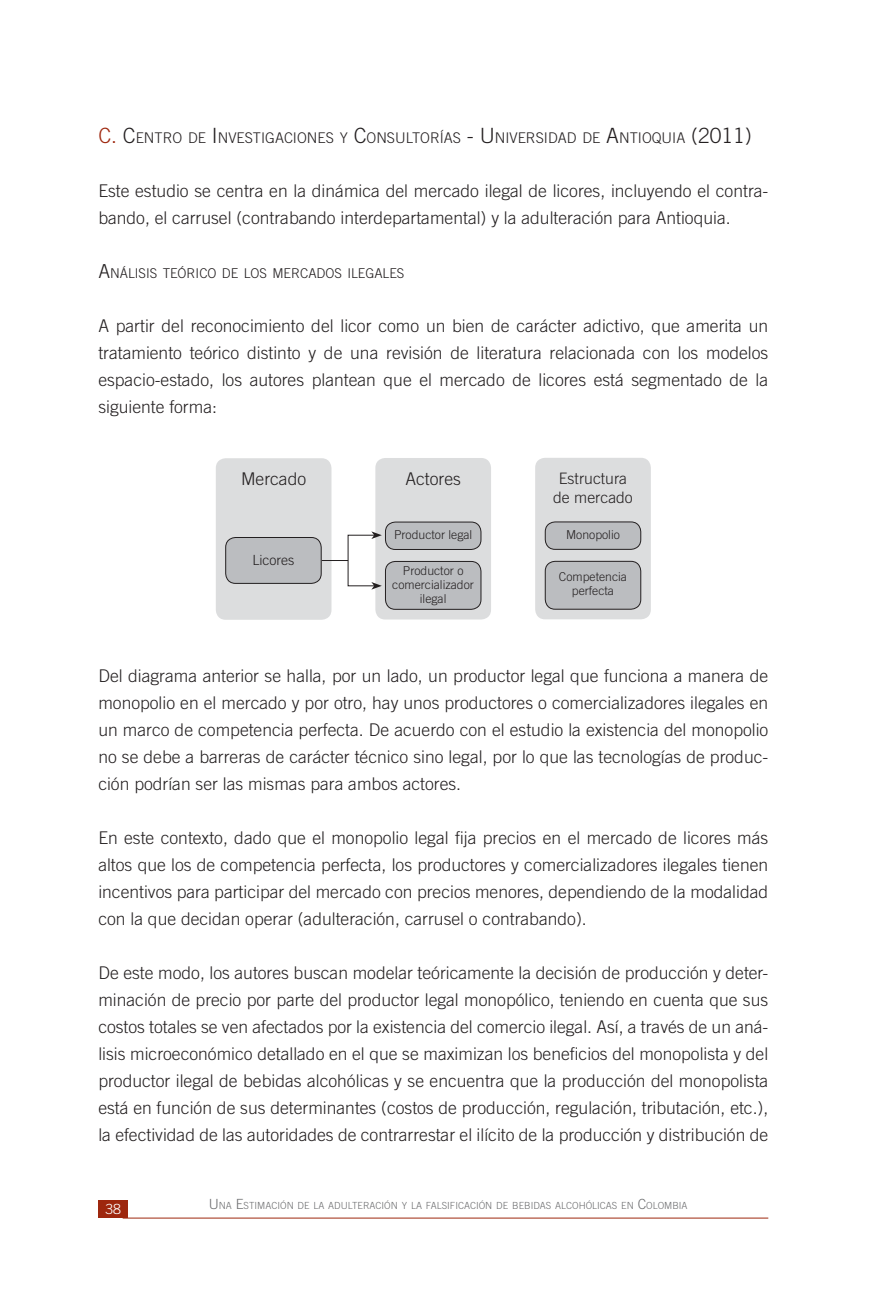
<style>
.page{position:relative;width:893px;height:1295px;background:#fff}
.page>*{position:absolute;margin:0;border:0;box-sizing:border-box;transform-origin:0 0}
.t1{font:300 17.5px/26.9px "Trade Gothic";color:#231f20;text-align:justify}
.t2{font:300 15.75px/19.2px "Trade Gothic";color:#231f20;text-align:center}
.t3{font:300 14.7px "Trade Gothic";color:#231f20}
.t4{font:300 14px "Trade Gothic";color:#231f20}
.t5{font:300 14px "Trade Gothic";color:#fff}
.t6{font:300 13.47px "Trade Gothic";color:#231f20}
.t7{font:300 12.25px/14px "Trade Gothic";color:#231f20;text-align:center}
.t8{font:300 9.8px "Trade Gothic";color:#6d6e70}
.s1{font-size:21px;color:#9e270e}
.s2{font-size:21px}
.s3{font-size:19.25px}
.s4{font-size:14px}
</style>
<div class="page">
<div style="left:98px;top:1200px;width:30px;height:18px;background:#9e270e"></div>
<hr style="left:123px;top:1217px;width:645px;height:1px;background:#9e270e">
<div style="left:375px;top:458px;width:116px;height:161px;background:#dcddde;border-radius:10px"></div>
<div style="left:535px;top:458px;width:116px;height:161px;background:#dcddde;border-radius:10px"></div>
<div style="left:385px;top:522px;width:96px;height:27px;background:#bbbdc0;border-radius:10px"></div>
<div style="left:385px;top:521px;width:96px;height:29px;border:1px solid #231f20;border-radius:10px"></div>
<div style="left:385px;top:561px;width:96px;height:48px;background:#bbbdc0;border-radius:10px"></div>
<div style="left:385px;top:561px;width:96px;height:48px;border:1px solid #231f20;border-radius:10px"></div>
<div style="left:545px;top:522px;width:96px;height:27px;background:#bbbdc0;border-radius:10px"></div>
<div style="left:545px;top:521px;width:96px;height:28px;border:1px solid #231f20;border-radius:10px"></div>
<div style="left:545px;top:561px;width:96px;height:48px;background:#bbbdc0;border-radius:10px"></div>
<div style="left:545px;top:561px;width:96px;height:48px;border:1px solid #231f20;border-radius:10px"></div>
<div style="left:216px;top:458px;width:115px;height:161px;background:#dcddde;border-radius:10px"></div>
<div style="left:226px;top:537px;width:95px;height:46px;background:#bbbdc0;border-radius:10px"></div>
<div style="left:225px;top:537px;width:97px;height:46px;border:1px solid #231f20;border-radius:10px"></div>
<svg style="left:371px;top:531px;width:11px;height:8px"></svg>
<svg style="left:371px;top:582px;width:11px;height:7px"></svg>
<svg style="left:322px;top:560px;width:26px;height:1px"></svg>
<p class="t3" style="left:98px;top:132px;width:655px"><span class="s1">C.</span> <span class="s2">C</span>ENTRO DE <span class="s2">I</span>NVESTIGACIONES Y <span class="s2">C</span>ONSULTORÍAS <span class="s2">- U</span>NIVERSIDAD DE <span class="s2">A</span>NTIOQUIA <span class="s2">(2011)</span></p>
<p class="t1" style="left:98px;top:179px;width:671px">Este estudio se centra en la dinámica del mercado ilegal de licores, incluyendo el contra&shy;bando, el carrusel (contrabando interdepartamental) y la adulteración para Antioquia.</p>
<p class="t6" style="left:98px;top:268px;width:307px"><span class="s3">A</span>NÁLISIS TEÓRICO DE LOS MERCADOS ILEGALES</p>
<p class="t1" style="left:98px;top:313px;width:671px">A partir del reconocimiento del licor como un bien de carácter adictivo, que amerita un tratamiento teórico distinto y de una revisión de literatura relacionada con los modelos espacio-estado, los autores plantean que el mercado de licores está segmentado de la siguiente forma:</p>
<p class="t1" style="left:241px;top:467px;width:67px">Mercado</p>
<p class="t1" style="left:405px;top:467px;width:57px">Actores</p>
<p class="t4" style="left:252px;top:554px;width:43px">Licores</p>
<p class="t7" style="left:394px;top:529px;width:80px">Productor legal</p>
<p class="t7" style="left:392px;top:564px;width:83px">Productor o comercializador ilegal</p>
<p class="t2" style="left:553px;top:470px;width:81px">Estructura de mercado</p>
<p class="t7" style="left:566px;top:528px;width:55px">Monopolio</p>
<p class="t7" style="left:559px;top:570px;width:70px">Competencia perfecta</p>
<p class="t1" style="left:98px;top:664px;width:671px">Del diagrama anterior se halla, por un lado, un productor legal que funciona a manera de monopolio en el mercado y por otro, hay unos productores o comercializadores ilegales en un marco de competencia perfecta. De acuerdo con el estudio la existencia del monopolio no se debe a barreras de carácter técnico sino legal, por lo que las tecnologías de produc&shy;ción podrían ser las mismas para ambos actores.</p>
<p class="t1" style="left:98px;top:825px;width:671px">En este contexto, dado que el monopolio legal fija precios en el mercado de licores más altos que los de competencia perfecta, los productores y comercializadores ilegales tienen incentivos para participar del mercado con precios menores, dependiendo de la modalidad con la que decidan operar (adulteración, carrusel o contrabando).</p>
<p class="t1" style="left:98px;top:960px;width:671px">De este modo, los autores buscan modelar teóricamente la decisión de producción y deter&shy;minación de precio por parte del productor legal monopólico, teniendo en cuenta que sus costos totales se ven afectados por la existencia del comercio ilegal. Así, a través de un aná&shy;lisis microeconómico detallado en el que se maximizan los beneficios del monopolista y del productor ilegal de bebidas alcohólicas y se encuentra que la producción del monopolista está en función de sus determinantes (costos de producción, regulación, tributación, etc.), la efectividad de las autoridades de contrarrestar el ilícito de la producción y distribución de</p>
<p class="t5" style="left:105px;top:1204px;width:17px">38</p>
<p class="t8" style="left:209px;top:1201px;width:480px"><span class="s4">U</span>NA <span class="s4">E</span>STIMACIÓN DE LA ADULTERACIÓN Y LA FALSIFICACIÓN DE BEBIDAS ALCOHÓLICAS EN <span class="s4">C</span>OLOMBIA</p>
</div>
